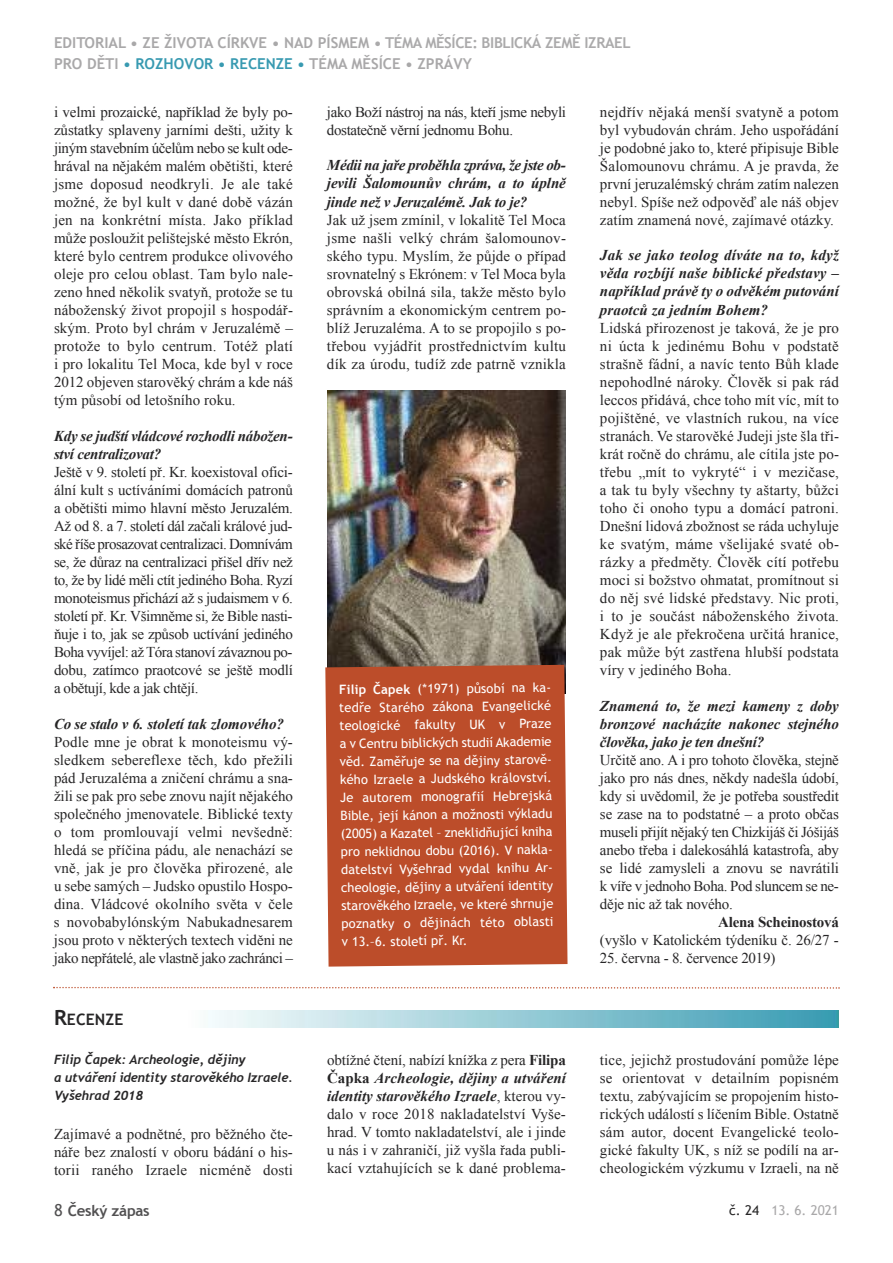
<style>
.page{position:relative;width:893px;height:1263px;background:#fff}
.page>*{position:absolute;margin:0;border:0;box-sizing:border-box;transform-origin:0 0}
.t1{font:700 15.75px "Trebuchet MS";letter-spacing:.005em;color:#272627}
.t2{font:15px/18px "Times New Roman";color:#272627;text-align:justify}
.t3{font:italic 700 15px/18.1px "Times New Roman";letter-spacing:-.005em;color:#272627;text-align:justify}
.t4{font:700 15px/21px "Trebuchet MS";color:#a9a8a9}
.t5{font:15px/18px "Times New Roman";letter-spacing:-.025em;color:#272627}
.t6{font:700 15px "Times New Roman";letter-spacing:-.015em;color:#272627}
.t7{font:700 15px "Trebuchet MS";letter-spacing:-.015em;color:#525152}
.t8{font:13.5px "Trebuchet MS";color:#a9a8a9}
.t9{font:12.9px/18px "Trebuchet MS";color:#fff}
.t10{font:italic 700 12.9px/18px "Trebuchet";letter-spacing:-.01em;color:#272627}
.s1{color:#abaaab}
.s2{color:#389ab1}
.s3{font-size:21px}
.s4{font-weight:700}
.s5{font-weight:700;font-style:italic}
.s6{font-weight:400;font-size:16.5px}
.s7{color:#272627}
</style>
<div class="page">
<img style="left:208px;top:1011px;width:631px;height:16px">
<svg style="left:53px;top:987px;width:787px;height:2px"></svg>
<img style="left:327px;top:390px;width:239px;height:275px">
<div style="left:325px;top:665px;width:242px;height:301px;background:#bc4d2a"></div>
<p class="t4" style="left:54px;top:32px;width:578px">EDITORIAL • ZE ŽIVOTA CÍRKVE • NAD PÍSMEM <span class="s1">• TÉMA MĚSÍCE: BIBLICKÁ ZEMĚ IZRAEL<br></span>PRO DĚTI <span class="s2">• ROZHOVOR • RECENZE •</span> TÉMA MĚSÍCE • ZPRÁVY</p>
<p class="t2" style="left:54px;top:103px;width:241px">i velmi prozaické, například že byly po&shy;zůstatky splaveny jarními dešti, užity k jiným stavebním účelům nebo se kult ode&shy;hrával na nějakém malém obětišti, které jsme doposud neodkryli. Je ale také možné, že byl kult v dané době vázán jen na konkrétní místa. Jako příklad může posloužit pelištejské město Ekrón, které bylo centrem produkce olivového oleje pro celou oblast. Tam bylo nale&shy;zeno hned několik svatyň, protože se tu náboženský život propojil s hospodář&shy;ským. Proto byl chrám v Jeruzalémě – protože to bylo centrum. Totéž platí i pro lokalitu Tel Moca, kde byl v roce 2012 objeven starověký chrám a kde náš tým působí od letošního roku.</p>
<p class="t3" style="left:54px;top:426px;width:239px">Kdy se judští vládcové rozhodli nábožen&shy;ství centralizovat?</p>
<p class="t2" style="left:54px;top:463px;width:240px">Ještě v 9. století př. Kr. koexistoval ofici&shy;ální kult s uctíváními domácích patronů a obětišti mimo hlavní město Jeruzalém.<br>Až od 8. a 7. století dál začali králové jud&shy;ské říše prosazovat centralizaci. Domnívám se, že důraz na centralizaci přišel dřív než to, že by lidé měli ctít jediného Boha. Ryzí monoteismus přichází až s judaismem v 6. století př. Kr. Všimněme si, že Bible nasti&shy;ňuje i to, jak se způsob uctívání jediného Boha vyvíjel: až Tóra stanoví závaznou po&shy;dobu, zatímco praotcové se ještě modlí a obětují, kde a jak chtějí.</p>
<p class="t3" style="left:54px;top:715px;width:232px">Co se stalo v 6. století tak zlomového?</p>
<p class="t2" style="left:54px;top:733px;width:240px">Podle mne je obrat k monoteismu vý&shy;sledkem sebereflexe těch, kdo přežili pád Jeruzaléma a zničení chrámu a sna&shy;žili se pak pro sebe znovu najít nějakého společného jmenovatele. Biblické texty o tom promlouvají velmi nevšedně: hledá se příčina pádu, ale nenachází se vně, jak je pro člověka přirozené, ale u sebe samých – Judsko opustilo Hospo&shy;dina. Vládcové okolního světa v čele s novobabylónským Nabukadnesarem jsou proto v některých textech viděni ne jako nepřátelé, ale vlastně jako zachránci –</p>
<p class="t1" style="left:54px;top:1010px;width:71px"><span class="s3">R</span>ECENZE</p>
<p class="t10" style="left:54px;top:1050px;width:240px">Filip Čapek: Archeologie, dějiny<br>a utváření identity starověkého Izraele.<br>Vyšehrad 2018</p>
<p class="t2" style="left:54px;top:1124px;width:240px">Zajímavé a podnětné, pro běžného čte&shy;náře bez znalostí v oboru bádání o his&shy;torii raného Izraele nicméně dosti</p>
<p class="t5" style="left:327px;top:103px;width:240px">jako Boží nástroj na nás, kteří jsme nebyli dostatečně věrní jednomu Bohu.</p>
<p class="t3" style="left:327px;top:156px;width:240px">Médii na jaře proběhla zpráva, že jste ob&shy;jevili Šalomounův chrám, a to úplně jinde než v Jeruzalémě. Jak to je?</p>
<p class="t2" style="left:327px;top:211px;width:241px">Jak už jsem zmínil, v lokalitě Tel Moca jsme našli velký chrám šalomounov&shy;ského typu. Myslím, že půjde o případ srovnatelný s Ekrónem: v Tel Moca byla obrovská obilná sila, takže město bylo správním a ekonomickým centrem po&shy;blíž Jeruzaléma. A to se propojilo s po&shy;třebou vyjádřit prostřednictvím kultu dík za úrodu, tudíž zde patrně vznikla</p>
<p class="t9" style="left:337px;top:682px;width:215px;rotate:-1deg"><span class="s4">FILIP ČAPEK</span> (*1971) působí na ka&shy;tedře Starého zákona Evangelické teologické fakulty UK v Praze a v Centru biblických studií Akademie věd. Zaměřuje se na dějiny starově&shy;kého Izraele a Judského království.<br>Je autorem monografií Hebrejská Bible, její kánon a možnosti výkladu (2005) a Kazatel – zneklidňující kniha pro neklidnou dobu (2016). V nakla&shy;datelství Vyšehrad vydal knihu Ar&shy;cheologie, dějiny a utváření identity starověkého Izraele, ve které shrnuje poznatky o dějinách této oblasti v 13.–6. století př. Kr.</p>
<p class="t2" style="left:600px;top:103px;width:240px">nejdřív nějaká menší svatyně a potom byl vybudován chrám. Jeho uspořádání je podobné jako to, které připisuje Bible Šalomounovu chrámu. A je pravda, že první jeruzalémský chrám zatím nalezen nebyl. Spíše než odpověď ale náš objev zatím znamená nové, zajímavé otázky.</p>
<p class="t3" style="left:600px;top:246px;width:240px">Jak se jako teolog díváte na to, když věda rozbíjí naše biblické představy – například právě ty o odvěkém putování praotců za jedním Bohem?</p>
<p class="t2" style="left:600px;top:319px;width:241px">Lidská přirozenost je taková, že je pro ni úcta k jedinému Bohu v podstatě strašně fádní, a navíc tento Bůh klade nepohodlné nároky. Člověk si pak rád leccos přidává, chce toho mít víc, mít to pojištěné, ve vlastních rukou, na více stranách. Ve starověké Judeji jste šla tři&shy;krát ročně do chrámu, ale cítila jste po&shy;třebu „mít to vykryté“ i v mezičase, a tak tu byly všechny ty aštarty, bůžci toho či onoho typu a domácí patroni.<br>Dnešní lidová zbožnost se ráda uchyluje ke svatým, máme všelijaké svaté ob&shy;rázky a předměty. Člověk cítí potřebu moci si božstvo ohmatat, promítnout si do něj své lidské představy. Nic proti, i to je součást náboženského života.<br>Když je ale překročena určitá hranice, pak může být zastřena hlubší podstata víry v jediného Boha.</p>
<p class="t3" style="left:600px;top:696px;width:240px">Znamená to, že mezi kameny z doby bronzové nacházíte nakonec stejného člověka, jako je ten dnešní?</p>
<p class="t2" style="left:600px;top:751px;width:240px">Určitě ano. A i pro tohoto člověka, stejně jako pro nás dnes, někdy nadešla údobí, kdy si uvědomil, že je potřeba soustředit se zase na to podstatné – a proto občas museli přijít nějaký ten Chizkijáš či Jóšijáš anebo třeba i dalekosáhlá katastrofa, aby se lidé zamysleli a znovu se navrátili k víře v jednoho Boha. Pod sluncem se ne&shy;děje nic až tak nového.</p>
<p class="t6" style="left:718px;top:913px;width:122px">alena Scheinostová</p>
<p class="t2" style="left:600px;top:931px;width:240px">(vyšlo v Katolickém týdeníku č. 26/27 -</p>
<p class="t2" style="left:600px;top:949px;width:177px">25. června - 8. července 2019)</p>
<p class="t2" style="left:327px;top:1051px;width:240px">obtížné čtení, nabízí knížka z pera <span class="s4">Filipa Čapka</span> <span class="s5">Archeologie, dějiny a utváření identity starověkého Izraele</span>, kterou vy&shy;dalo v roce 2018 nakladatelství Vyše&shy;hrad. V tomto nakladatelství, ale i jinde u nás i v zahraničí, již vyšla řada publi&shy;kací vztahujících se k dané problema-</p>
<p class="t2" style="left:600px;top:1051px;width:240px">tice, jejichž prostudování pomůže lépe se orientovat v detailním popisném textu, zabývajícím se propojením histo&shy;rických událostí s líčením Bible. Ostatně sám autor, docent Evangelické teolo&shy;gické fakulty UK, s níž se podílí na ar&shy;cheologickém výzkumu v Izraeli, na ně</p>
<p class="t7" style="left:54px;top:1201px;width:97px"><span class="s6">8</span> ČESKÝ ZÁPAS</p>
<p class="t8" style="left:729px;top:1202px;width:111px"><span class="s7">č. 24</span> 13. 6. 2021</p>
</div>
